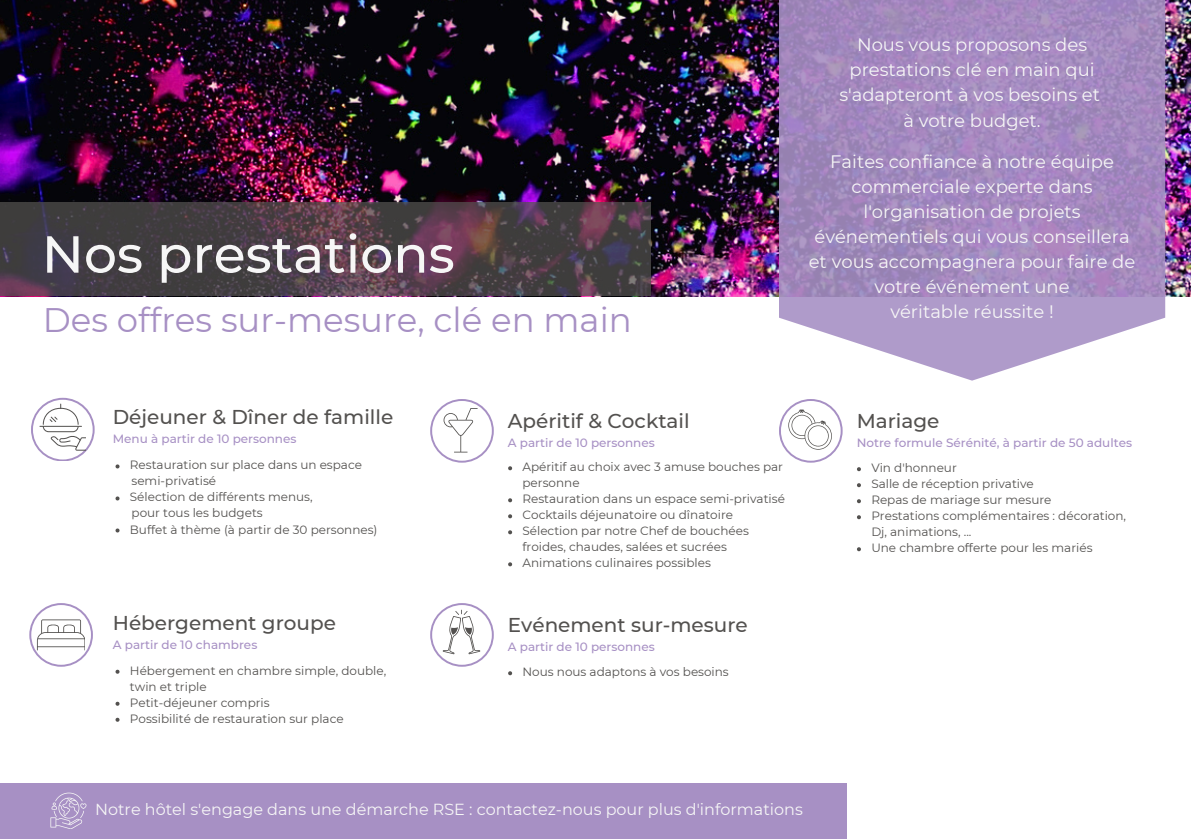
<style>
.page{position:relative;width:1191px;height:839px;background:#fff}
.page>*{position:absolute;margin:0;border:0;box-sizing:border-box;transform-origin:0 0}
.t1{font:500 52px "Montserrat";color:#f6f6f6}
.t2{font:34px "Montserrat";color:#a790c4}
.t3{font:500 20px "Montserrat";color:#53514f}
.t4{font:18px/25px "Montserrat";color:#f6f6f6;text-align:center}
.t5{font:16px "Montserrat";color:#f6f6f6}
.t6{font:12px/16px "Montserrat";color:#53514f}
.t7{font:500 12px "Montserrat";color:#a790c4}
</style>
<div class="page">
<img style="left:0;top:0;width:1191px;height:296px">
<svg style="left:31px;top:398px;width:63px;height:63px"></svg>
<svg style="left:430px;top:399px;width:63px;height:63px"></svg>
<svg style="left:0;top:202px;width:651px;height:93px;background:#4d3f47"></svg>
<div style="left:0;top:783px;width:847px;height:55px;background:#a790c4"></div>
<svg style="left:50px;top:792px;width:36px;height:36px"></svg>
<svg style="left:508px;top:466px;width:4px;height:4px"></svg>
<svg style="left:508px;top:498px;width:4px;height:4px"></svg>
<svg style="left:508px;top:514px;width:4px;height:4px"></svg>
<svg style="left:508px;top:530px;width:4px;height:4px"></svg>
<svg style="left:508px;top:562px;width:4px;height:4px"></svg>
<svg style="left:779px;top:0;width:386px;height:380px;background:#ab94c4"></svg>
<svg style="left:779px;top:399px;width:63px;height:63px"></svg>
<svg style="left:430px;top:603px;width:63px;height:63px"></svg>
<svg style="left:29px;top:603px;width:63px;height:63px"></svg>
<svg style="left:116px;top:464px;width:4px;height:4px"></svg>
<svg style="left:116px;top:496px;width:4px;height:4px"></svg>
<svg style="left:116px;top:528px;width:4px;height:4px"></svg>
<svg style="left:857px;top:467px;width:4px;height:4px"></svg>
<svg style="left:857px;top:483px;width:4px;height:4px"></svg>
<svg style="left:857px;top:499px;width:4px;height:4px"></svg>
<svg style="left:857px;top:515px;width:4px;height:4px"></svg>
<svg style="left:857px;top:547px;width:4px;height:4px"></svg>
<svg style="left:116px;top:669px;width:4px;height:4px"></svg>
<svg style="left:116px;top:701px;width:4px;height:4px"></svg>
<svg style="left:116px;top:717px;width:4px;height:4px"></svg>
<svg style="left:508px;top:671px;width:4px;height:4px"></svg>
<p class="t1" style="left:42px;top:222px;width:414px">Nos prestations</p>
<h3 class="t2" style="left:43px;top:299px;width:590px">Des offres sur-mesure, clé en main</h3>
<p class="t4" style="left:839px;top:32px;width:262px">Nous vous proposons des prestations clé en main qui s'adapteront à vos besoins et à votre budget.</p>
<h6 class="t4" style="left:809px;top:148px;width:328px">Faites confiance à notre équipe commerciale experte dans l'organisation de projets événementiels qui vous conseillera et vous accompagnera pour faire de votre événement une<br>véritable réussite !</h6>
<p class="t3" style="left:113px;top:405px;width:282px">Déjeuner &amp; Dîner de famille</p>
<p class="t7" style="left:113px;top:431px;width:185px">Menu à partir de 10 personnes</p>
<p class="t6" style="left:130px;top:457px;width:234px">Restauration sur place dans un espace</p>
<p class="t6" style="left:132px;top:473px;width:86px">semi-privatisé</p>
<p class="t6" style="left:130px;top:489px;width:184px">Sélection de différents menus,</p>
<p class="t6" style="left:132px;top:505px;width:133px">pour tous les budgets</p>
<p class="t6" style="left:130px;top:521px;width:249px">Buffet à thème (à partir de 30 personnes)</p>
<p class="t3" style="left:113px;top:610px;width:225px">Hébergement groupe</p>
<p class="t7" style="left:113px;top:637px;width:146px">A partir de 10 chambres</p>
<p class="t6" style="left:130px;top:662px;width:258px">Hébergement en chambre simple, double, twin et triple</p>
<p class="t6" style="left:130px;top:694px;width:141px">Petit-déjeuner compris</p>
<p class="t6" style="left:130px;top:710px;width:215px">Possibilité de restauration sur place</p>
<p class="t3" style="left:508px;top:408px;width:183px">Apéritif &amp; Cocktail</p>
<p class="t7" style="left:508px;top:435px;width:148px">A partir de 10 personnes</p>
<h1 class="t6" style="left:523px;top:459px;width:262px">Apéritif au choix avec 3 amuse bouches par personne</h1>
<h4 class="t6" style="left:523px;top:491px;width:264px">Restauration dans un espace semi-privatisé</h4>
<h4 class="t6" style="left:523px;top:507px;width:212px">Cocktails déjeunatoire ou dînatoire</h4>
<h2 class="t6" style="left:523px;top:523px;width:228px">Sélection par notre Chef de bouchées froides, chaudes, salées et sucrées</h2>
<p class="t6" style="left:523px;top:555px;width:190px">Animations culinaires possibles</p>
<p class="t3" style="left:508px;top:612px;width:241px">Evénement sur-mesure</p>
<p class="t7" style="left:508px;top:639px;width:148px">A partir de 10 personnes</p>
<p class="t6" style="left:523px;top:664px;width:208px">Nous nous adaptons à vos besoins</p>
<h6 class="t3" style="left:857px;top:408px;width:84px">Mariage</h6>
<h6 class="t7" style="left:857px;top:435px;width:277px">Notre formule Sérénité, à partir de 50 adultes</h6>
<p class="t6" style="left:871px;top:460px;width:87px">Vin d'honneur</p>
<p class="t6" style="left:871px;top:476px;width:164px">Salle de réception privative</p>
<p class="t6" style="left:871px;top:492px;width:182px">Repas de mariage sur mesure</p>
<p class="t6" style="left:871px;top:508px;width:256px">Prestations complémentaires : décoration,<br>Dj, animations, ...</p>
<p class="t6" style="left:871px;top:540px;width:223px">Une chambre offerte pour les mariés</p>
<p class="t5" style="left:95px;top:799px;width:709px">Notre hôtel s'engage dans une démarche RSE : contactez-nous pour plus d'informations</p>
</div>
